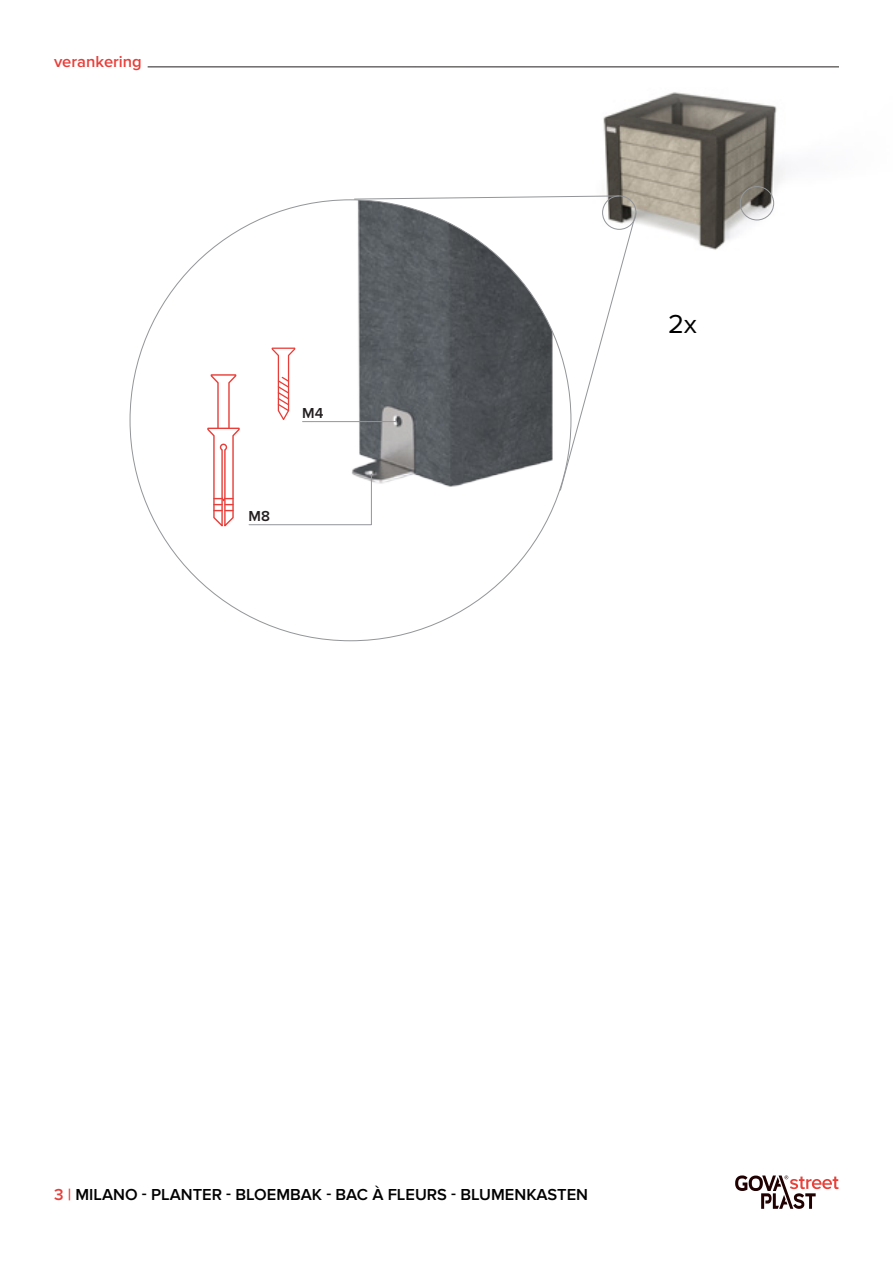
<style>
.page{position:relative;width:893px;height:1263px;background:#fff}
.page>*{position:absolute;margin:0;border:0;box-sizing:border-box;transform-origin:0 0}
.t1{font:27px "Proxima Nova";color:#000}
.t2{font:600 16.5px "Proxima Nova";color:#000}
.t3{font:600 16.5px "Proxima Nova";color:#e83e39}
.t4{font:600 15px "Proxima Nova";color:#231f20}
.s1{color:#e83e39}
</style>
<div class="page">
<svg style="left:735px;top:1175px;width:104px;height:34px"></svg>
<img style="left:314px;top:200px;width:246px;height:314px">
<svg style="left:271px;top:347px;width:25px;height:73px"></svg>
<svg style="left:207px;top:374px;width:33px;height:153px"></svg>
<img style="left:382px;top:66px;width:457px;height:300px">
<hr style="left:303px;top:421px;width:93px;height:1px;background:#939598">
<svg style="left:248px;top:473px;width:124px;height:52px"></svg>
<svg style="left:353px;top:195px;width:267px;height:5px"></svg>
<svg style="left:559px;top:212px;width:78px;height:279px"></svg>
<div style="left:602px;top:196px;width:34px;height:34px;border:1px solid #939598;border-radius:50%"></div>
<div style="left:740px;top:186px;width:34px;height:34px;border:1px solid #939598;border-radius:50%"></div>
<hr style="left:148px;top:67px;width:691px;height:1px;background:#231f20">
<p class="t3" style="left:54px;top:52px;width:89px">verankering</p>
<p class="t4" style="left:302px;top:404px;width:23px">M4</p>
<p class="t4" style="left:249px;top:507px;width:23px">M8</p>
<p class="t1" style="left:668px;top:308px;width:30px">2x</p>
<p class="t2" style="left:54px;top:1184px;width:536px"><span class="s1">3 |</span> MILANO - PLANTER - BLOEMBAK - BAC À FLEURS - BLUMENKASTEN</p>
</div>
